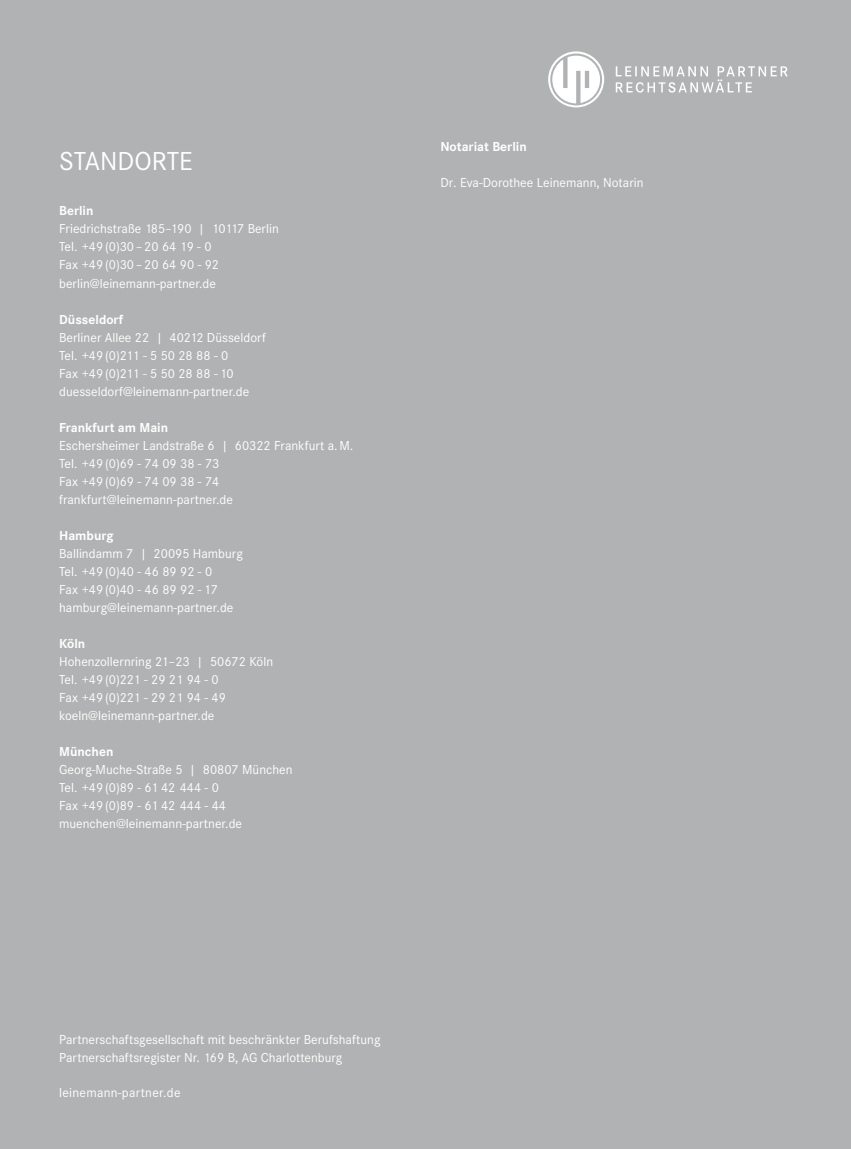
<style>
.page{position:relative;width:851px;height:1149px;background:#fff}
.page>*{position:absolute;margin:0;border:0;box-sizing:border-box;transform-origin:0 0}
.t1{font:27px "Corporate S";color:#fff}
.t2{font:13.5px/18px "Corporate S";color:#fff}
.t3{font:700 13.5px "Corporate S";color:#fff}
</style>
<div class="page">
<div style="left:0;top:0;width:850px;height:1148px;background:#b1b2b3"></div>
<svg style="left:615px;top:66px;width:172px;height:27px"></svg>
<svg style="left:548px;top:51px;width:56px;height:56px"></svg>
<h1 class="t1" style="left:59px;top:146px;width:135px">Standorte</h1>
<p class="t3" style="left:59px;top:203px;width:36px">Berlin</p>
<p class="t2" style="left:59px;top:220px;width:221px">Friedrichstraße 185–190 | 10117 Berlin<br>Tel. +49(0)30–20 64 19 - 0<br>Fax +49(0)30–20 64 90 - 92 berlin@leinemann-partner.de</p>
<p class="t3" style="left:59px;top:311px;width:66px">Düsseldorf</p>
<p class="t2" style="left:59px;top:328px;width:208px">Berliner Allee 22 | 40212 Düsseldorf<br>Tel. +49(0)211 - 5 50 28 88 - 0<br>Fax +49(0)211 - 5 50 28 88 - 10 duesseldorf@leinemann-partner.de</p>
<p class="t3" style="left:59px;top:419px;width:110px">Frankfurt am Main</p>
<p class="t2" style="left:59px;top:436px;width:295px">Eschersheimer Landstraße 6 | 60322 Frankfurt a.M.<br>Tel. +49(0)69 - 74 09 38 - 73<br>Fax +49(0)69 - 74 09 38 - 74 frankfurt@leinemann-partner.de</p>
<p class="t3" style="left:59px;top:527px;width:56px">Hamburg</p>
<p class="t2" style="left:59px;top:544px;width:185px">Ballindamm 7 | 20095 Hamburg<br>Tel. +49(0)40 - 46 89 92 - 0<br>Fax +49(0)40 - 46 89 92 - 17 hamburg@leinemann-partner.de</p>
<p class="t3" style="left:59px;top:635px;width:28px">Köln</p>
<p class="t2" style="left:59px;top:652px;width:215px">Hohenzollernring 21–23 | 50672 Köln<br>Tel. +49(0)221 - 29 21 94 - 0<br>Fax +49(0)221 - 29 21 94 - 49 koeln@leinemann-partner.de</p>
<p class="t3" style="left:59px;top:743px;width:56px">München</p>
<p class="t2" style="left:59px;top:760px;width:235px">Georg-Muche-Straße 5 | 80807 München<br>Tel. +49(0)89 - 61 42 444 - 0<br>Fax +49(0)89 - 61 42 444 - 44 muenchen@leinemann-partner.de</p>
<p class="t3" style="left:440px;top:138px;width:88px">Notariat Berlin</p>
<p class="t2" style="left:440px;top:173px;width:205px">dr. eva-dorothee Leinemann, notarin</p>
<p class="t2" style="left:59px;top:1030px;width:323px">Partnerschaftsgesellschaft mit beschränkter Berufshaftung<br>Partnerschaftsregister N r. 169 B, AG Charlottenburg</p>
<p class="t2" style="left:59px;top:1083px;width:123px">leinemann-partner.de</p>
</div>
